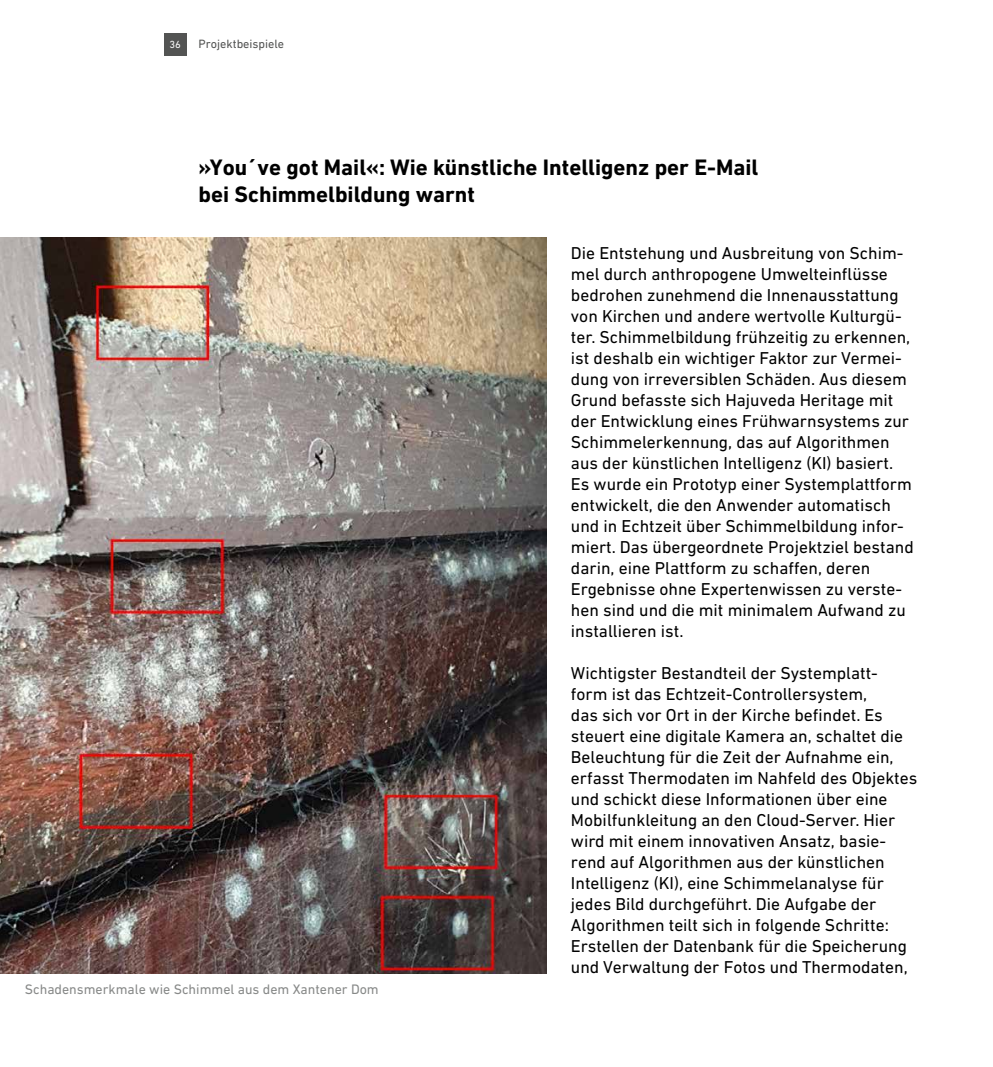
<style>
.page{position:relative;width:993px;height:1067px;background:#fff}
.page>*{position:absolute;margin:0;border:0;box-sizing:border-box;transform-origin:0 0}
.Headline_Projektbeis{font:700 22.75px/27.3px "DIN Next W1 G";color:#000}
.Copy_schwarz{font:17.5px/21px "DIN Next W1 G";color:#000}
.t1{font:14px "DIN Next W1 G";color:#878988}
.t2{font:12.25px "DIN Next W1 G";color:#535453}
.t3{font:10.5px "DIN Next W1 G";color:#fff}
</style>
<div class="page">
<div style="left:164px;top:33px;width:22px;height:22px;background:#535453"></div>
<img style="left:0;top:238px;width:546px;height:735px">
<p class="t3" style="left:169px;top:38px;width:13px">36</p>
<p class="t2" style="left:198px;top:37px;width:87px">Projektbeispiele</p>
<p class="Headline_Projektbeis" style="left:198px;top:153px;width:561px">»You´ve got Mail«: Wie künstliche Intelligenz per E-Mail bei Schimmelbildung warnt</p>
<p class="t1" style="left:25px;top:981px;width:355px">Schadensmerkmale wie Schimmel aus dem Xantener Dom</p>
<p class="Copy_schwarz" style="left:570px;top:242px;width:344px">Die Entstehung und Ausbreitung von Schim&shy;mel durch anthropogene Umwelteinflüsse bedrohen zunehmend die Innenausstattung von Kirchen und andere wertvolle Kulturgü&shy;ter. Schimmelbildung frühzeitig zu erkennen, ist deshalb ein wichtiger Faktor zur Vermei&shy;dung von irreversiblen Schäden. Aus diesem Grund befasste sich Hajuveda Heritage mit der Entwicklung eines Frühwarnsystems zur Schimmelerkennung, das auf Algorithmen aus der künstlichen Intelligenz (KI) basiert.<br>Es wurde ein Prototyp einer Systemplattform entwickelt, die den Anwender automatisch und in Echtzeit über Schimmelbildung infor&shy;miert. Das übergeordnete Projektziel bestand darin, eine Plattform zu schaffen, deren Ergebnisse ohne Expertenwissen zu verste&shy;hen sind und die mit minimalem Aufwand zu installieren ist.</p>
<p class="Copy_schwarz" style="left:570px;top:662px;width:348px">Wichtigster Bestandteil der Systemplatt&shy;form ist das Echtzeit-Controllersystem,<br>das sich vor Ort in der Kirche befindet. Es steuert eine digitale Kamera an, schaltet die Beleuchtung für die Zeit der Aufnahme ein, erfasst Thermodaten im Nahfeld des Objektes und schickt diese Informationen über eine Mobilfunkleitung an den Cloud-Server. Hier wird mit einem innovativen Ansatz, basie&shy;rend auf Algorithmen aus der künstlichen Intelligenz (KI), eine Schimmelanalyse für jedes Bild durchgeführt. Die Aufgabe der Algorithmen teilt sich in folgende Schritte:<br>Erstellen der Datenbank für die Speicherung und Verwaltung der Fotos und Thermodaten,</p>
</div>
